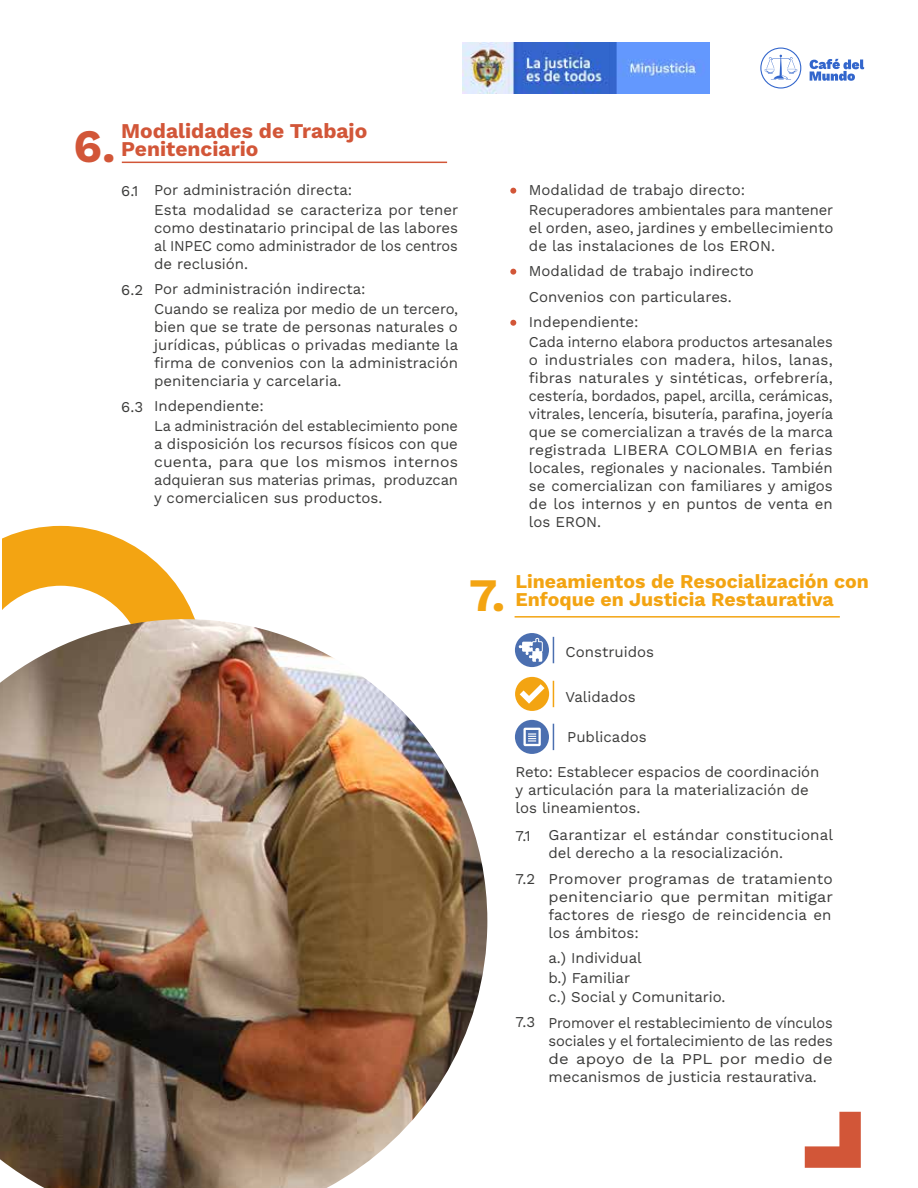
<style>
.page{position:relative;width:918px;height:1188px;background:#fff}
.page>*{position:absolute;margin:0;border:0;box-sizing:border-box;transform-origin:0 0}
.t1{font:700 46.5px "Work Sans";color:#d25638}
.t2{font:700 46.5px "Work Sans";color:#f3a412}
.t3{font:700 21px/18px "Work Sans";color:#d25638}
.t4{font:700 19.5px/18px "Work Sans";color:#f3a412}
.t5{font:15px/18px "Work Sans";color:#3c3c3b}
.t6{font:15px/18px "Work Sans";color:#3c3c3b;text-align:justify;scale:.96 1}
</style>
<div class="page">
<svg style="left:2px;top:526px;width:193px;height:93px;fill:#f3a412"></svg>
<hr style="left:122px;top:162px;width:325px;height:1px;background:#d25638">
<svg style="left:510px;top:188px;width:6px;height:6px"></svg>
<svg style="left:510px;top:269px;width:6px;height:6px"></svg>
<svg style="left:510px;top:320px;width:6px;height:6px"></svg>
<hr style="left:515px;top:616px;width:325px;height:2px;background:#f3a412">
<div style="left:515px;top:633px;width:34px;height:34px;background:#4b6fb0;border-radius:50%"></div>
<svg style="left:553px;top:637px;width:1px;height:26px"></svg>
<div style="left:515px;top:677px;width:34px;height:34px;background:#f3a412;border-radius:50%"></div>
<svg style="left:553px;top:681px;width:1px;height:26px"></svg>
<div style="left:515px;top:720px;width:34px;height:34px;background:#4b6fb0;border-radius:50%"></div>
<svg style="left:553px;top:724px;width:1px;height:26px"></svg>
<svg style="left:519px;top:638px;width:24px;height:24px"></svg>
<svg style="left:520px;top:684px;width:25px;height:20px"></svg>
<svg style="left:523px;top:728px;width:18px;height:18px"></svg>
<svg style="left:805px;top:1112px;width:56px;height:56px"></svg>
<img style="left:0;top:619px;width:487px;height:569px">
<img style="left:463px;top:42px;width:246px;height:52px">
<svg style="left:760px;top:48px;width:41px;height:41px"></svg>
<svg style="left:810px;top:59px;width:54px;height:22px"></svg>
<h1 class="t1" style="left:74px;top:111px;width:44px">6.</h1>
<h2 class="t3" style="left:121px;top:121px;width:248px">Modalidades de Trabajo<br>Penitenciario</h2>
<p class="t5" style="left:154px;top:180px;width:306px;line-height:19.5px">Por administración directa:<br>Esta modalidad se caracteriza por tener</p>
<p class="t5" style="left:154px;top:218px;width:305px;text-align:justify">como destinatario principal de las labores al INPEC como administrador de los centros de reclusión.</p>
<p class="t5" style="left:154px;top:279px;width:305px;line-height:19.5px">Por administración indirecta:<br>Cuando se realiza por medio de un tercero,</p>
<p class="t5" style="left:154px;top:317px;width:306px;text-align:justify">bien que se trate de personas naturales o jurídicas, públicas o privadas mediante la firma de convenios con la administración penitenciaria y carcelaria.</p>
<p class="t5" style="left:154px;top:396px;width:305px;line-height:19.5px">Independiente:<br>La administración del establecimiento pone</p>
<p class="t5" style="left:154px;top:434px;width:305px;text-align:justify">a disposición los recursos físicos con que cuenta, para que los mismos internos adquieran sus materias primas, produzcan y comercialicen sus productos.</p>
<p class="t5" style="left:121px;top:181px;width:19px">6.1</p>
<p class="t5" style="left:121px;top:280px;width:23px">6.2</p>
<p class="t5" style="left:121px;top:397px;width:23px">6.3</p>
<p class="t5" style="left:529px;top:180px;width:306px;line-height:19.5px">Modalidad de trabajo directo:<br>Recuperadores ambientales para mantener</p>
<p class="t5" style="left:529px;top:218px;width:306px">el orden, aseo, jardines y embellecimiento de las instalaciones de los ERON.</p>
<p class="t5" style="left:529px;top:258px;width:227px;line-height:25.5px">Modalidad de trabajo indirecto<br>Convenios con particulares.<br>Independiente:</p>
<p class="t5" style="left:529px;top:332px;width:306px;text-align:justify">Cada interno elabora productos artesanales o industriales con madera, hilos, lanas, fibras naturales y sintéticas, orfebrería, cestería, bordados, papel, arcilla, cerámicas, vitrales, lencería, bisutería, parafina, joyería que se comercializan a través de la marca registrada LIBERA COLOMBIA en ferias locales, regionales y nacionales. También se comercializan con familiares y amigos de los internos y en puntos de venta en los ERON.</p>
<h1 class="t2" style="left:469px;top:560px;width:38px">7.</h1>
<h3 class="t4" style="left:515px;top:572px;width:355px">Lineamientos de Resocialización con<br>Enfoque en Justicia Restaurativa</h3>
<p class="t5" style="left:566px;top:643px;width:90px">Construidos</p>
<p class="t5" style="left:566px;top:687px;width:72px">Validados</p>
<p class="t5" style="left:567px;top:728px;width:81px">Publicados</p>
<p class="t5" style="left:516px;top:762px;width:305px">Reto: Establecer espacios de coordinación y articulación para la materialización de los lineamientos.</p>
<p class="t5" style="left:516px;top:826px;width:17px">7.1</p>
<p class="t5" style="left:516px;top:869px;width:21px">7.2</p>
<p class="t5" style="left:516px;top:1013px;width:21px">7.3</p>
<p class="t5" style="left:548px;top:825px;width:286px">Garantizar el estándar constitucional del derecho a la resocialización.</p>
<p class="t5" style="left:548px;top:869px;width:286px;text-align:justify">Promover programas de tratamiento penitenciario que permitan mitigar factores de riesgo de reincidencia en los ámbitos:</p>
<p class="t5" style="left:548px;top:948px;width:179px;line-height:19.5px">a.) Individual<br>b.) Familiar<br>c.) Social y Comunitario.</p>
<p class="t6" style="left:548px;top:1013px;width:298px">Promover el restablecimiento de vínculos sociales y el fortalecimiento de las redes de apoyo de la PPL por medio de mecanismos de justicia restaurativa.</p>
</div>
